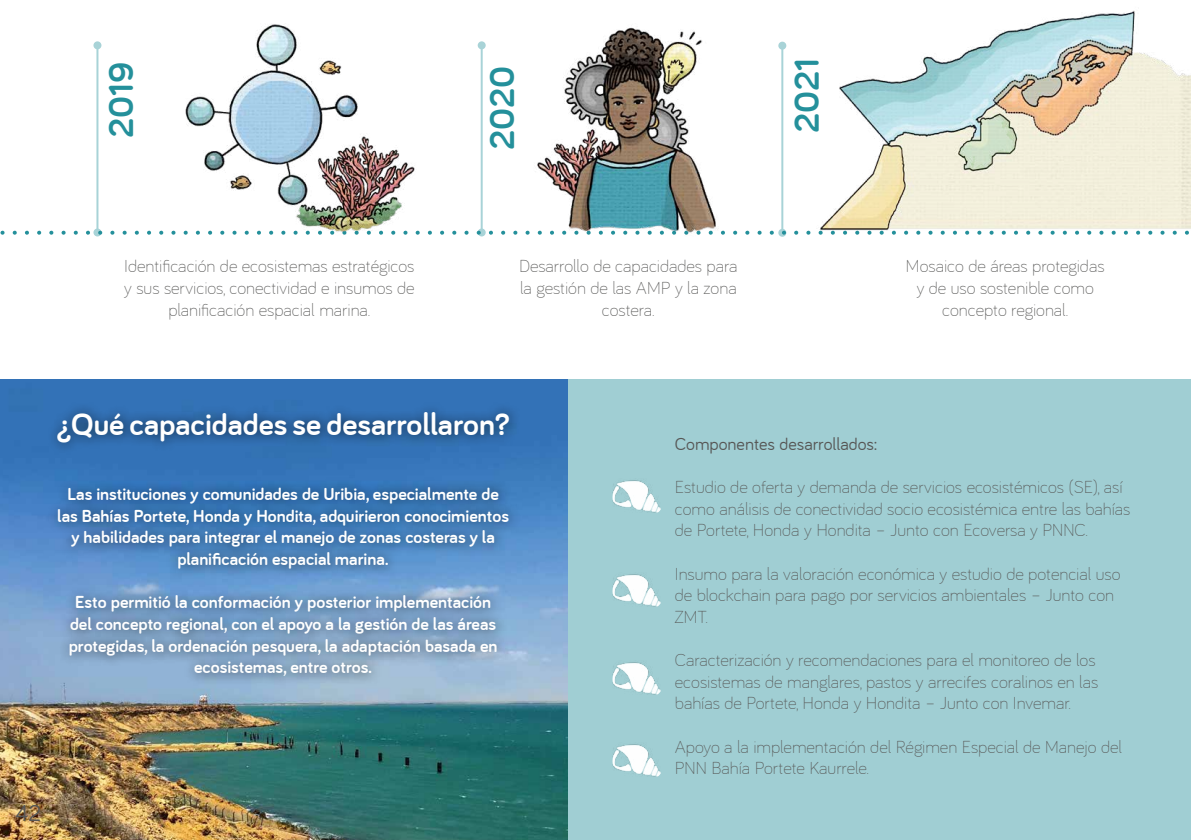
<style>
.page{position:relative;width:1191px;height:840px;background:#fff}
.page>*{position:absolute;margin:0;border:0;box-sizing:border-box;transform-origin:0 0}
.t1{font:700 36px "Bariol";color:#24909b}
.t2{font:700 32px "Bariol";color:#fff}
.t3{font:24px "Bariol";color:#575756}
.t4{font:300 18px/21.6px "Bariol";color:#575756}
.t5{font:700 18px/21.6px "Bariol";color:#fff;text-align:center}
.t6{font:18px "Bariol";color:#575756}
</style>
<div class="page">
<div style="left:0;top:379px;width:1191px;height:460px;background:#a0ced3"></div>
<hr style="left:781px;top:46px;width:2px;height:187px;background:#24909b">
<div style="left:778px;top:42px;width:8px;height:8px;background:#a8d3d7;border-radius:50%"></div>
<svg style="left:778px;top:229px;width:8px;height:8px"></svg>
<hr style="left:481px;top:45px;width:2px;height:187px;background:#24909b">
<div style="left:478px;top:41px;width:8px;height:8px;background:#a8d3d7;border-radius:50%"></div>
<svg style="left:478px;top:228px;width:8px;height:8px"></svg>
<img style="left:0;top:379px;width:567px;height:460px">
<div style="left:47px;top:402px;width:474px;height:284px;background:#000;opacity:.6"></div>
<svg style="left:0;top:230px;width:811px;height:4px"></svg>
<hr style="left:96px;top:45px;width:2px;height:187px;background:#24909b">
<div style="left:93px;top:41px;width:8px;height:8px;background:#a8d3d7;border-radius:50%"></div>
<svg style="left:93px;top:228px;width:8px;height:8px"></svg>
<img style="left:818px;top:10px;width:372px;height:225px">
<img style="left:525px;top:27px;width:206px;height:208px">
<img style="left:147px;top:24px;width:278px;height:211px">
<img style="left:612px;top:480px;width:48px;height:33px">
<img style="left:612px;top:574px;width:48px;height:33px">
<img style="left:612px;top:662px;width:48px;height:33px">
<img style="left:612px;top:744px;width:48px;height:33px">
<h1 class="t1" style="left:101px;top:138px;width:77px;rotate:-90deg">2019</h1>
<h1 class="t1" style="left:786px;top:133px;width:76px;rotate:-90deg">2021</h1>
<h1 class="t1" style="left:481px;top:150px;width:85px;rotate:-90deg">2020</h1>
<p class="t4" style="left:124px;top:255px;width:292px;text-align:center">Identificación de ecosistemas estratégicos y sus servicios, conectividad e insumos de planificación espacial marina.</p>
<p class="t4" style="left:519px;top:255px;width:220px;text-align:center">Desarrollo de capacidades para la gestión de las AMP y la zona costera.</p>
<p class="t4" style="left:906px;top:255px;width:200px;text-align:center">Mosaico de áreas protegidas y de uso sostenible como concepto regional.</p>
<h2 class="t2" style="left:57px;top:406px;width:454px">¿Qué capacidades se desarrollaron?</h2>
<p class="t5" style="left:57px;top:483px;width:453px">Las instituciones y comunidades de Uribia, especialmente de las Bahías Portete, Honda y Hondita, adquirieron conocimientos y habilidades para integrar el manejo de zonas costeras y la planificación espacial marina.</p>
<p class="t5" style="left:69px;top:591px;width:430px">Esto permitió la conformación y posterior implementación del concepto regional, con el apoyo a la gestión de las áreas protegidas, la ordenación pesquera, la adaptación basada en ecosistemas, entre otros.</p>
<h3 class="t3" style="left:15px;top:799px;width:27px">42</h3>
<p class="t6" style="left:675px;top:433px;width:204px">Componentes desarrollados:</p>
<p class="t4" style="left:675px;top:476px;width:457px">Estudio de oferta y demanda de servicios ecosistémicos (SE), así como análisis de conectividad socio ecosistémica entre las bahías de Portete, Honda y Hondita – Junto con Ecoversa y PNNC.</p>
<p class="t4" style="left:675px;top:562px;width:447px">Insumo para la valoración económica y estudio de potencial uso de blockchain para pago por servicios ambientales – Junto con<br>ZMT.</p>
<p class="t4" style="left:675px;top:649px;width:425px">Caracterización y recomendaciones para el monitoreo de los ecosistemas de manglares, pastos y arrecifes coralinos en las bahías de Portete, Honda y Hondita – Junto con Invemar.</p>
<p class="t4" style="left:675px;top:735px;width:448px">Apoyo a la implementación del Régimen Especial de Manejo del<br>PNN Bahía Portete Kaurrele.</p>
</div>
